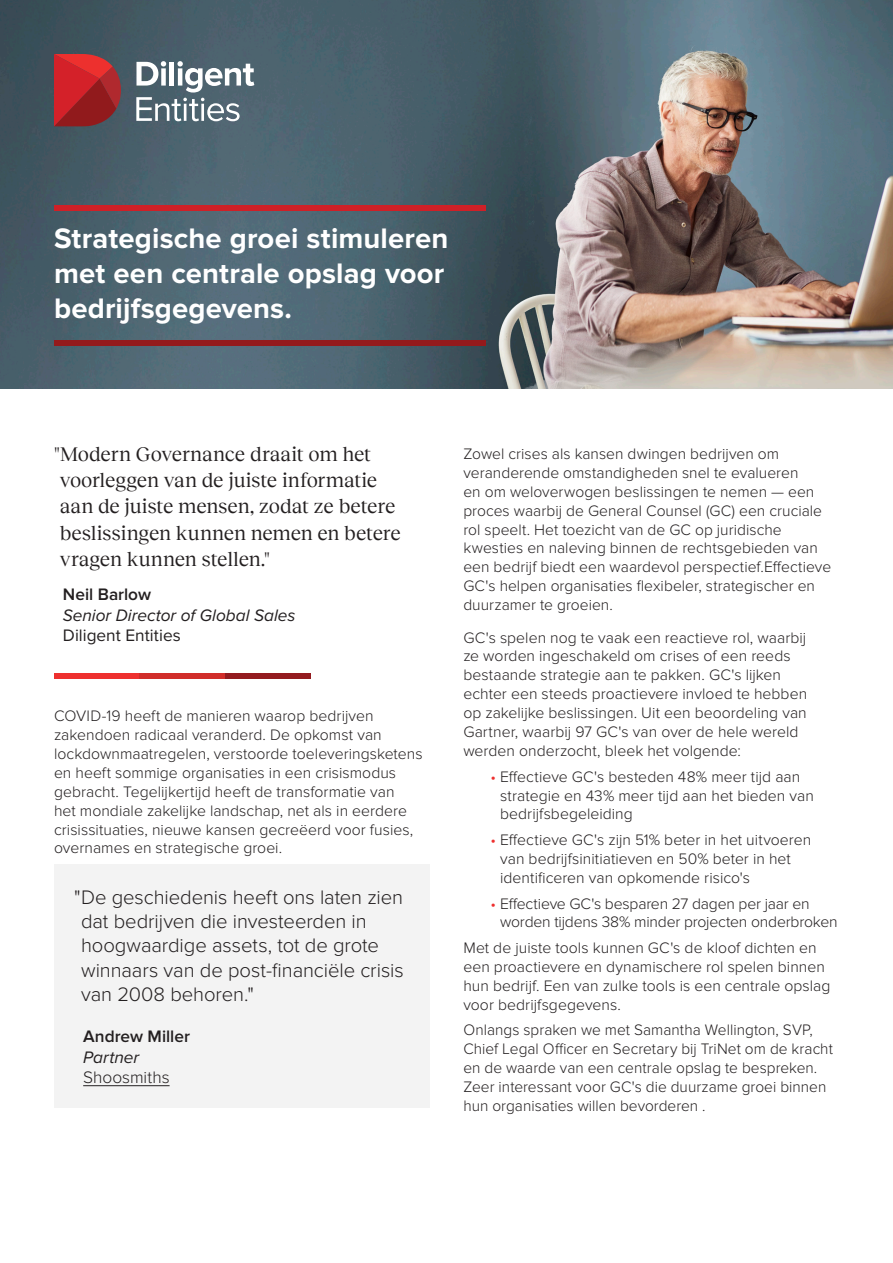
<style>
.page{position:relative;width:893px;height:1263px;background:#fff}
.page>*{position:absolute;margin:0;border:0;box-sizing:border-box;transform-origin:0 0}
.Body_text{font:700 29.25px/35.1px "Proxima Nova";letter-spacing:.005em;color:#fff}
.Body_text-2{font:20.25px/26.2px "Opine";letter-spacing:-.005em;color:#231f20}
.Body_text-3{font:300 20.25px/24.3px "Proxima Nova";letter-spacing:-.005em;color:#231f20}
.Body_text-4{font:italic 17.25px/20.7px "Proxima Nova";color:#231f20}
.Body_text-5{font:600 17.25px/20.7px "Proxima Nova";color:#231f20}
.Body_text-6{font:300 15.75px/18.9px "Proxima Nova";color:#231f20}
.s1{font-weight:600;font-style:normal}
.s2{font-style:normal}
.s3{font-weight:400;font-style:italic}
.s4{font-weight:300}
.s5{color:#ee302f}
</style>
<div class="page">
<img style="left:0;top:0;width:893px;height:388px">
<div style="left:55px;top:206px;width:431px;height:5px;background:#cf2027"></div>
<div style="left:55px;top:340px;width:431px;height:5px;background:#941a1c"></div>
<div style="left:54px;top:674px;width:86px;height:5px;background:#ee302f"></div>
<div style="left:140px;top:674px;width:85px;height:5px;background:#d12d2a"></div>
<div style="left:225px;top:674px;width:85px;height:5px;background:#931b1f"></div>
<div style="left:54px;top:864px;width:376px;height:243px;background:#f3f3f3"></div>
<hr style="left:83px;top:1085px;width:87px;height:1px;background:#231f20">
<svg style="left:54px;top:54px;width:67px;height:72px;background:#ae282d"></svg>
<svg style="left:136px;top:61px;width:118px;height:60px"></svg>
<p class="Body_text" style="left:54px;top:221px;width:396px">Strategische groei stimuleren met een centrale opslag voor bedrijfsgegevens.</p>
<p class="Body_text-2" style="left:54px;top:439px;width:349px">"Modern Governance draait om het voorleggen van de juiste informatie aan de juiste mensen, zodat ze betere beslissingen kunnen nemen en betere vragen kunnen stellen."</p>
<p class="Body_text-4" style="left:63px;top:583px;width:234px"><span class="s1">Neil Barlow<br></span>Senior Director of Global Sales<br><span class="s2">Diligent Entities</span></p>
<p class="Body_text-6" style="left:54px;top:707px;width:370px">COVID-19 heeft de manieren waarop bedrijven zakendoen radicaal veranderd. De opkomst van lockdownmaatregelen, verstoorde toeleveringsketens en heeft sommige organisaties in een crisismodus gebracht. Tegelijkertijd heeft de transformatie van<br>het mondiale zakelijke landschap, net als in eerdere crisissituaties, nieuwe kansen gecreëerd voor fusies, overnames en strategische groei.</p>
<p class="Body_text-3" style="left:81px;top:885px;width:324px;text-indent:-7px">"De geschiedenis heeft ons laten zien dat bedrijven die investeerden in hoogwaardige assets, tot de grote winnaars van de post-financiële crisis van 2008 behoren."</p>
<p class="Body_text-5" style="left:83px;top:1026px;width:108px">Andrew Miller<br><span class="s3">Partner<br></span><span class="s4">Shoosmiths</span></p>
<p class="Body_text-6" style="left:463px;top:444px;width:369px">Zowel crises als kansen dwingen bedrijven om veranderende omstandigheden snel te evalueren<br>en om weloverwogen beslissingen te nemen — een proces waarbij de General Counsel (GC) een cruciale rol speelt. Het toezicht van de GC op juridische kwesties en naleving binnen de rechtsgebieden van een bedrijf biedt een waardevol perspectief.Effectieve GC's helpen organisaties flexibeler, strategischer en duurzamer te groeien.</p>
<p class="Body_text-6" style="left:463px;top:628px;width:345px">GC's spelen nog te vaak een reactieve rol, waarbij ze worden ingeschakeld om crises of een reeds bestaande strategie aan te pakken. GC's lijken echter een steeds proactievere invloed te hebben op zakelijke beslissingen. Uit een beoordeling van Gartner, waarbij 97 GC's van over de hele wereld werden onderzocht, bleek het volgende:</p>
<p class="Body_text-6" style="left:500px;top:767px;width:315px;text-indent:-10px"><span class="s5">•</span> Effectieve GC's besteden 48% meer tijd aan strategie en 43% meer tijd aan het bieden van bedrijfsbegeleiding</p>
<p class="Body_text-6" style="left:500px;top:830px;width:313px;text-indent:-10px"><span class="s5">•</span> Effectieve GC's zijn 51% beter in het uitvoeren van bedrijfsinitiatieven en 50% beter in het identificeren van opkomende risico's</p>
<p class="Body_text-6" style="left:500px;top:894px;width:339px;text-indent:-10px"><span class="s5">•</span> Effectieve GC's besparen 27 dagen per jaar en worden tijdens 38% minder projecten onderbroken</p>
<p class="Body_text-6" style="left:463px;top:938px;width:369px">Met de juiste tools kunnen GC's de kloof dichten en een proactievere en dynamischere rol spelen binnen hun bedrijf. Een van zulke tools is een centrale opslag voor bedrijfsgegevens.</p>
<p class="Body_text-6" style="left:463px;top:1021px;width:371px">Onlangs spraken we met Samantha Wellington, SVP, Chief Legal Officer en Secretary bij TriNet om de kracht en de waarde van een centrale opslag te bespreken.<br>Zeer interessant voor GC's die duurzame groei binnen hun organisaties willen bevorderen .</p>
</div>
